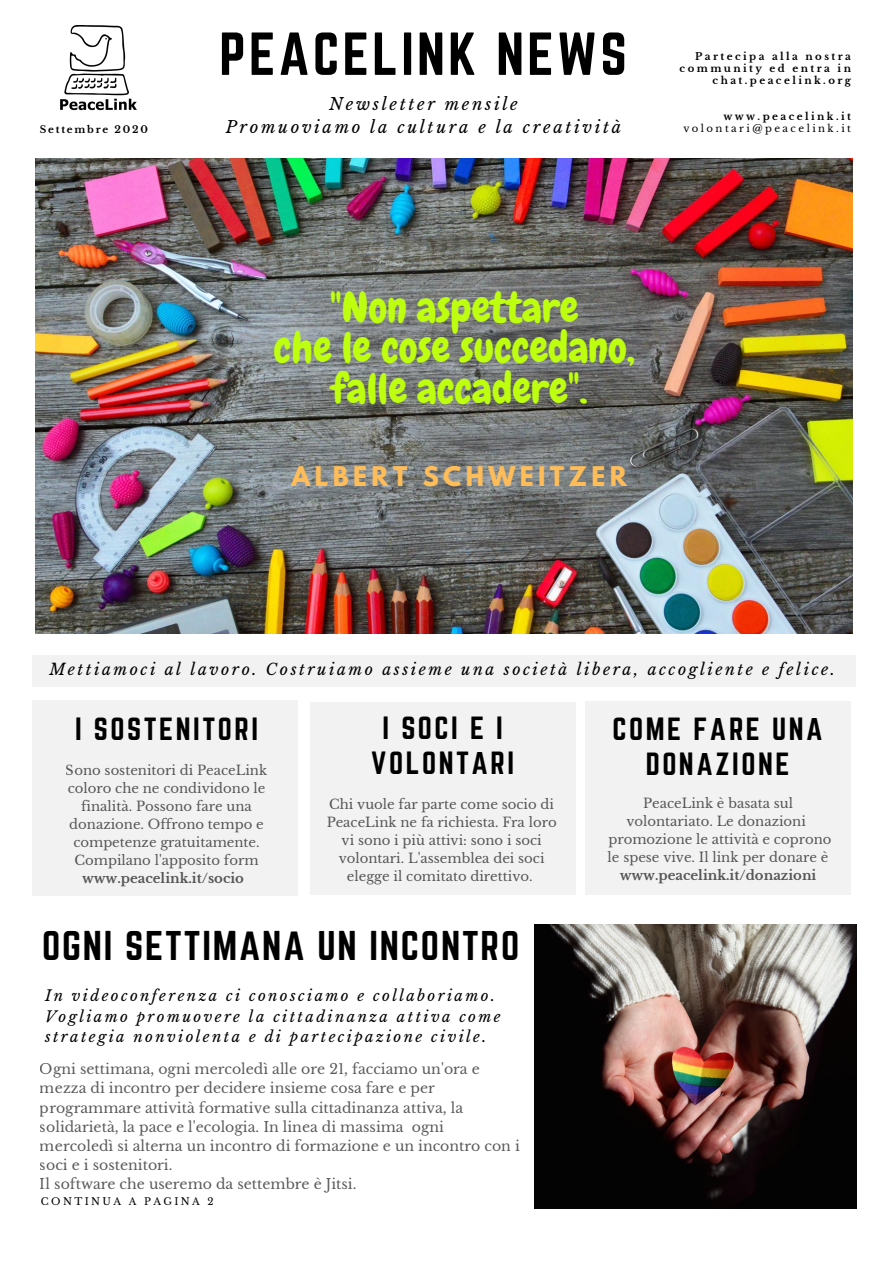
<style>
.page{position:relative;width:894px;height:1264px;background:#fff}
.page>*{position:absolute;margin:0;border:0;box-sizing:border-box;transform-origin:0 0}
.t1{font:52.95px "Norwester";letter-spacing:.06em;color:#000}
.t2{font:42px/40.5px "Chewy";color:#beff10;text-align:center}
.t3{font:36.45px "Norwester";letter-spacing:.05em;color:#000}
.t4{font:28.2px/35px "Norwester";letter-spacing:.09em;color:#000;text-align:center}
.t5{font:700 24px "League Spartan";letter-spacing:.18em;color:#ffbd59}
.t6{font:italic 16.5px "Libre Baskerville";letter-spacing:.16em;color:#000}
.t7{font:italic 15.75px "Libre Baskerville";letter-spacing:.16em;color:#000}
.t8{font:italic 14.85px/20.2px "Libre Baskerville";letter-spacing:.16em;color:#000}
.t9{font:14.1px/19.2px "Libre Baskerville";color:#000}
.t10{font:13.2px/18px "Libre Baskerville";color:#000;text-align:center}
.t11{font:700 13.2px "Libre Baskerville";color:#000}
.t12{font:700 10.05px/12px "Libre Baskerville";letter-spacing:.24em;color:#000;text-align:right}
.t13{font:10.05px "Libre Baskerville";letter-spacing:.24em;color:#000}
.t14{font:9.9px "Libre Baskerville";letter-spacing:.24em;color:#000}
.t15{font:700 9.9px "Libre Baskerville";letter-spacing:.18em;color:#000}
</style>
<div class="page">
<div style="left:32px;top:700px;width:266px;height:195px;background:#f2f2f2"></div>
<div style="left:32px;top:655px;width:823px;height:31px;background:#f2f2f2"></div>
<div style="left:585px;top:701px;width:265px;height:193px;background:#f2f2f2"></div>
<div style="left:310px;top:702px;width:266px;height:192px;background:#f2f2f2"></div>
<img style="left:35px;top:159px;width:816px;height:475px">
<img style="left:534px;top:924px;width:322px;height:284px">
<img style="left:60px;top:25px;width:77px;height:86px">
<h1 class="t1" style="left:219px;top:29px;width:409px">PEACELINK NEWS</h1>
<p class="t6" style="left:329px;top:94px;width:190px">Newsletter mensile</p>
<p class="t15" style="left:40px;top:123px;width:109px">Settembre 2020</p>
<p class="t6" style="left:226px;top:116px;width:396px">Promuoviamo la cultura e la creatività</p>
<p class="t12" style="left:679px;top:50px;width:173px">Partecipa alla nostra community ed entra in chat.peacelink.org</p>
<p class="t12" style="left:723px;top:110px;width:129px">www.peacelink.it</p>
<p class="t13" style="left:683px;top:122px;width:169px">volontari@peacelink.it</p>
<h2 class="t2" style="left:274px;top:287px;width:362px">"Non aspettare<br>che le cose succedano, falle accadere".</h2>
<h3 class="t5" style="left:291px;top:464px;width:336px">ALBERT SCHWEITZER</h3>
<p class="t7" style="left:49px;top:660px;width:786px">Mettiamoci al lavoro. Costruiamo assieme una società libera, accogliente e felice.</p>
<h3 class="t4" style="left:75px;top:712px;width:184px">I SOSTENITORI</h3>
<p class="t10" style="left:66px;top:761px;width:203px">Sono sostenitori di PeaceLink coloro che ne condividono le finalità. Possono fare una donazione. Offrono tempo e competenze gratuitamente.<br>Compilano l'apposito form</p>
<p class="t11" style="left:82px;top:870px;width:163px">www.peacelink.it/socio</p>
<h3 class="t4" style="left:371px;top:711px;width:144px">I SOCI E I<br>VOLONTARI</h3>
<p class="t10" style="left:326px;top:795px;width:231px">Chi vuole far parte come socio di<br>PeaceLink ne fa richiesta. Fra loro vi sono i più attivi: sono i soci volontari. L'assemblea dei soci elegge il comitato direttivo.</p>
<h3 class="t4" style="left:612px;top:712px;width:211px">COME FARE UNA<br>DONAZIONE</h3>
<p class="t10" style="left:607px;top:794px;width:225px">PeaceLink è basata sul volontariato. Le donazioni promozione le attività e coprono le spese vive. Il link per donare è</p>
<p class="t11" style="left:619px;top:867px;width:198px">www.peacelink.it/donazioni</p>
<h3 class="t3" style="left:42px;top:928px;width:478px">OGNI SETTIMANA UN INCONTRO</h3>
<p class="t8" style="left:45px;top:986px;width:457px">In videoconferenza ci conosciamo e collaboriamo.<br>Vogliamo promuovere la cittadinanza attiva come strategia nonviolenta e di partecipazione civile.</p>
<p class="t9" style="left:40px;top:1059px;width:481px">Ogni settimana, ogni mercoledì alle ore 21, facciamo un'ora e mezza di incontro per decidere insieme cosa fare e per programmare attività formative sulla cittadinanza attiva, la solidarietà, la pace e l'ecologia. In linea di massima ogni mercoledì si alterna un incontro di formazione e un incontro con i soci e i sostenitori.<br>Il software che useremo da settembre è Jitsi.</p>
<p class="t14" style="left:41px;top:1195px;width:174px">CONTINUA A PAGINA 2</p>
</div>
